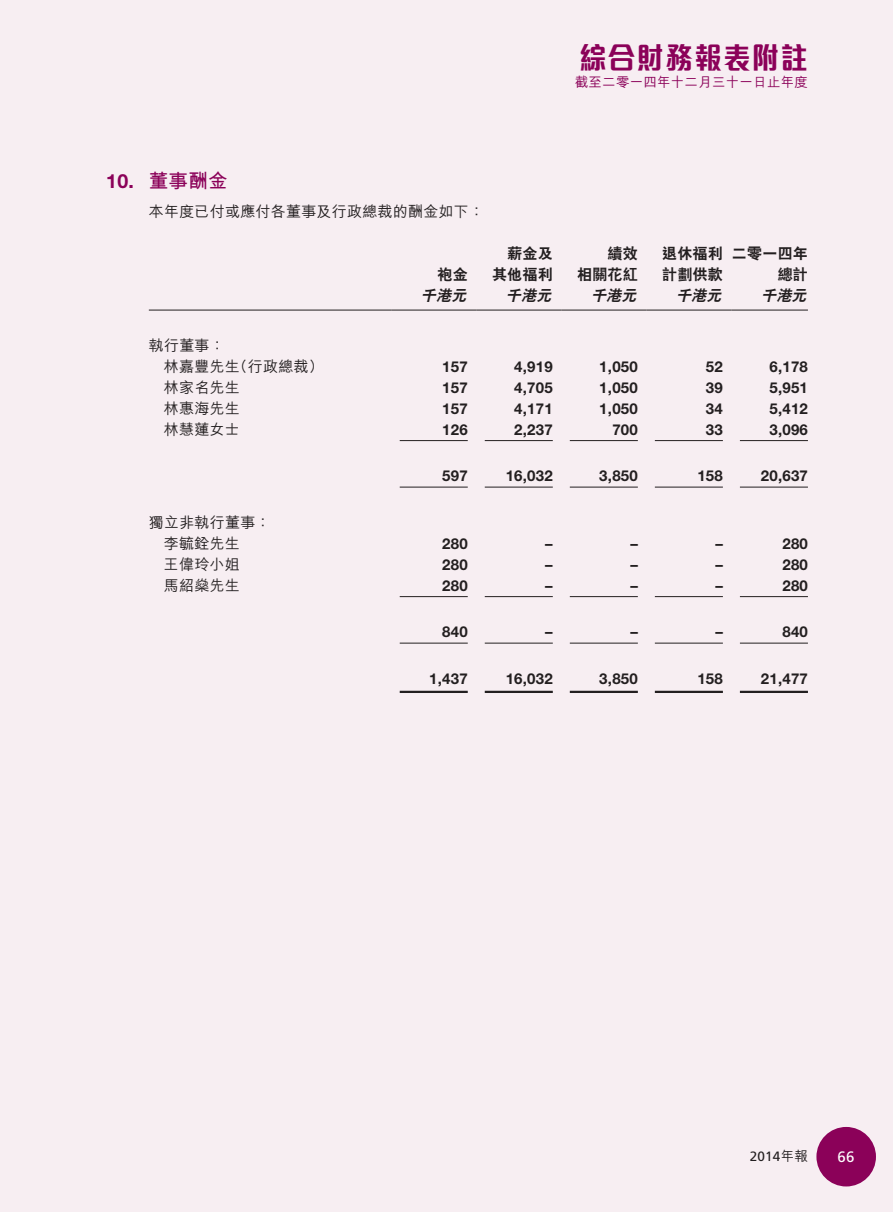
<style>
.page{position:relative;width:893px;height:1212px;background:#f7eef2}
.page>*{position:absolute;margin:0;border:0;box-sizing:border-box;transform-origin:0 0}
.t1{font:30px "M Elle HK Xbold E Ten B5 H";letter-spacing:.065em;color:#8b0159;scale:.9 1}
.t2{font:19.5px "M Hei HK Bold E Ten B5 H";color:#8b0159}
.t3{font:700 15px "Helvetica Neue LT Std";letter-spacing:.015em;color:#231f20}
.t4{font:15px/21px "M Hei HK Medium E Ten B5 H";letter-spacing:.015em;color:#231f20}
.t5{font:15px/21px "C Hei 2 HK Xbold E Ten B5 H";letter-spacing:.015em;color:#231f20;text-align:right}
.t6{font:italic 15px "C Hei 2 HK Xbold E Ten B5 H";color:#231f20}
.t7{font:15px "Frutiger LT Std";color:#fff}
.t8{font:13.5px "M Hei HK Medium E Ten B5 H";letter-spacing:.015em;color:#8b0159}
.t9{font:13.5px "Frutiger LT Std";color:#231f20}
.s1{font-family:"Helvetica Neue LT Std";font-weight:700}
.s2{font-family:"M Hei HK Medium E Ten B5 H"}
</style>
<div class="page">
<hr style="left:149px;top:310px;width:242px;height:1px;background:#231f20">
<hr style="left:391px;top:310px;width:85px;height:1px;background:#231f20">
<hr style="left:476px;top:310px;width:85px;height:1px;background:#231f20">
<hr style="left:561px;top:310px;width:85px;height:1px;background:#231f20">
<hr style="left:646px;top:310px;width:85px;height:1px;background:#231f20">
<hr style="left:731px;top:310px;width:77px;height:1px;background:#231f20">
<hr style="left:400px;top:440px;width:68px;height:1px;background:#231f20">
<hr style="left:485px;top:440px;width:68px;height:1px;background:#231f20">
<hr style="left:570px;top:440px;width:68px;height:1px;background:#231f20">
<hr style="left:655px;top:440px;width:68px;height:1px;background:#231f20">
<hr style="left:740px;top:440px;width:68px;height:1px;background:#231f20">
<hr style="left:400px;top:487px;width:68px;height:1px;background:#231f20">
<hr style="left:485px;top:487px;width:68px;height:1px;background:#231f20">
<hr style="left:570px;top:487px;width:68px;height:1px;background:#231f20">
<hr style="left:655px;top:487px;width:68px;height:1px;background:#231f20">
<hr style="left:740px;top:487px;width:68px;height:1px;background:#231f20">
<hr style="left:400px;top:596px;width:68px;height:1px;background:#231f20">
<hr style="left:485px;top:596px;width:68px;height:1px;background:#231f20">
<hr style="left:570px;top:596px;width:68px;height:1px;background:#231f20">
<hr style="left:655px;top:596px;width:68px;height:1px;background:#231f20">
<hr style="left:740px;top:596px;width:68px;height:1px;background:#231f20">
<hr style="left:400px;top:643px;width:68px;height:1px;background:#231f20">
<hr style="left:485px;top:643px;width:68px;height:1px;background:#231f20">
<hr style="left:570px;top:643px;width:68px;height:1px;background:#231f20">
<hr style="left:655px;top:643px;width:68px;height:1px;background:#231f20">
<hr style="left:740px;top:643px;width:68px;height:1px;background:#231f20">
<hr style="left:400px;top:691px;width:68px;height:2px;background:#231f20">
<hr style="left:485px;top:691px;width:68px;height:2px;background:#231f20">
<hr style="left:570px;top:691px;width:68px;height:2px;background:#231f20">
<hr style="left:655px;top:691px;width:68px;height:2px;background:#231f20">
<hr style="left:740px;top:691px;width:68px;height:2px;background:#231f20">
<h1 class="t1" style="left:579px;top:46px;width:255px">綜合財務報表附註</h1>
<p class="t8" style="left:575px;top:76px;width:235px">截至二零一四年十二月三十一日止年度</p>
<h2 class="t2" style="left:106px;top:173px;width:123px"><span class="s1">10.</span> 董事酬金</h2>
<p class="t4" style="left:149px;top:203px;width:337px">本年度已付或應付各董事及行政總裁的酬金如下：</p>
<p class="t5" style="left:437px;top:266px;width:32px">袍金</p>
<p class="t5" style="left:492px;top:245px;width:62px">薪金及其他福利</p>
<p class="t5" style="left:577px;top:245px;width:62px">績效<br>相關花紅</p>
<p class="t5" style="left:662px;top:245px;width:62px;text-align:left">退休福利計劃供款</p>
<p class="t5" style="left:732px;top:245px;width:78px">二零一四年總計</p>
<p class="t4" style="left:164px;top:336px;width:162px;text-indent:-15px">執行董事：<br>林嘉豐先生（行政總裁）</p>
<p class="t6" style="left:421px;top:290px;width:51px">千港元</p>
<p class="t6" style="left:506px;top:290px;width:51px">千港元</p>
<p class="t6" style="left:591px;top:290px;width:51px">千港元</p>
<p class="t6" style="left:676px;top:290px;width:51px">千港元</p>
<p class="t6" style="left:761px;top:290px;width:51px">千港元</p>
<p class="t3" style="left:442px;top:358px;width:27px">157</p>
<p class="t3" style="left:514px;top:358px;width:40px">4,919</p>
<p class="t3" style="left:599px;top:358px;width:40px">1,050</p>
<p class="t3" style="left:706px;top:358px;width:18px">52</p>
<p class="t3" style="left:769px;top:358px;width:40px">6,178</p>
<p class="t4" style="left:164px;top:378px;width:78px">林家名先生</p>
<p class="t3" style="left:442px;top:379px;width:27px">157</p>
<p class="t3" style="left:514px;top:379px;width:40px">4,705</p>
<p class="t3" style="left:599px;top:379px;width:40px">1,050</p>
<p class="t3" style="left:706px;top:379px;width:18px">39</p>
<p class="t3" style="left:769px;top:379px;width:40px">5,951</p>
<p class="t4" style="left:164px;top:399px;width:78px">林惠海先生</p>
<p class="t3" style="left:442px;top:400px;width:27px">157</p>
<p class="t3" style="left:514px;top:400px;width:40px">4,171</p>
<p class="t3" style="left:599px;top:400px;width:40px">1,050</p>
<p class="t3" style="left:706px;top:400px;width:18px">34</p>
<p class="t3" style="left:769px;top:400px;width:40px">5,412</p>
<p class="t4" style="left:164px;top:420px;width:78px">林慧蓮女士</p>
<p class="t3" style="left:442px;top:421px;width:27px">126</p>
<p class="t3" style="left:514px;top:421px;width:40px">2,237</p>
<p class="t3" style="left:612px;top:421px;width:27px">700</p>
<p class="t3" style="left:706px;top:421px;width:18px">33</p>
<p class="t3" style="left:769px;top:421px;width:40px">3,096</p>
<p class="t3" style="left:442px;top:467px;width:27px">597</p>
<p class="t3" style="left:506px;top:467px;width:49px">16,032</p>
<p class="t3" style="left:599px;top:467px;width:40px">3,850</p>
<p class="t3" style="left:697px;top:467px;width:27px">158</p>
<p class="t3" style="left:761px;top:467px;width:49px">20,637</p>
<p class="t4" style="left:164px;top:513px;width:108px;text-indent:-15px">獨立非執行董事：李毓銓先生</p>
<p class="t3" style="left:442px;top:535px;width:27px">280</p>
<p class="t3" style="left:545px;top:535px;width:9px">–</p>
<p class="t3" style="left:630px;top:535px;width:9px">–</p>
<p class="t3" style="left:715px;top:535px;width:9px">–</p>
<p class="t3" style="left:782px;top:535px;width:27px">280</p>
<p class="t4" style="left:164px;top:555px;width:78px">王偉玲小姐</p>
<p class="t3" style="left:442px;top:556px;width:27px">280</p>
<p class="t3" style="left:545px;top:556px;width:9px">–</p>
<p class="t3" style="left:630px;top:556px;width:9px">–</p>
<p class="t3" style="left:715px;top:556px;width:9px">–</p>
<p class="t3" style="left:782px;top:556px;width:27px">280</p>
<p class="t4" style="left:164px;top:576px;width:78px">馬紹燊先生</p>
<p class="t3" style="left:442px;top:577px;width:27px">280</p>
<p class="t3" style="left:545px;top:577px;width:9px">–</p>
<p class="t3" style="left:630px;top:577px;width:9px">–</p>
<p class="t3" style="left:715px;top:577px;width:9px">–</p>
<p class="t3" style="left:782px;top:577px;width:27px">280</p>
<p class="t3" style="left:442px;top:623px;width:27px">840</p>
<p class="t3" style="left:545px;top:623px;width:9px">–</p>
<p class="t3" style="left:630px;top:623px;width:9px">–</p>
<p class="t3" style="left:715px;top:623px;width:9px">–</p>
<p class="t3" style="left:782px;top:623px;width:27px">840</p>
<p class="t3" style="left:429px;top:670px;width:40px">1,437</p>
<p class="t3" style="left:506px;top:670px;width:49px">16,032</p>
<p class="t3" style="left:599px;top:670px;width:40px">3,850</p>
<p class="t3" style="left:697px;top:670px;width:27px">158</p>
<p class="t3" style="left:761px;top:670px;width:49px">21,477</p>
<p class="t9" style="left:750px;top:1148px;width:60px">2014<span class="s2">年報</span></p>
<p class="t7" style="left:838px;top:1148px;width:18px">66</p>
</div>
